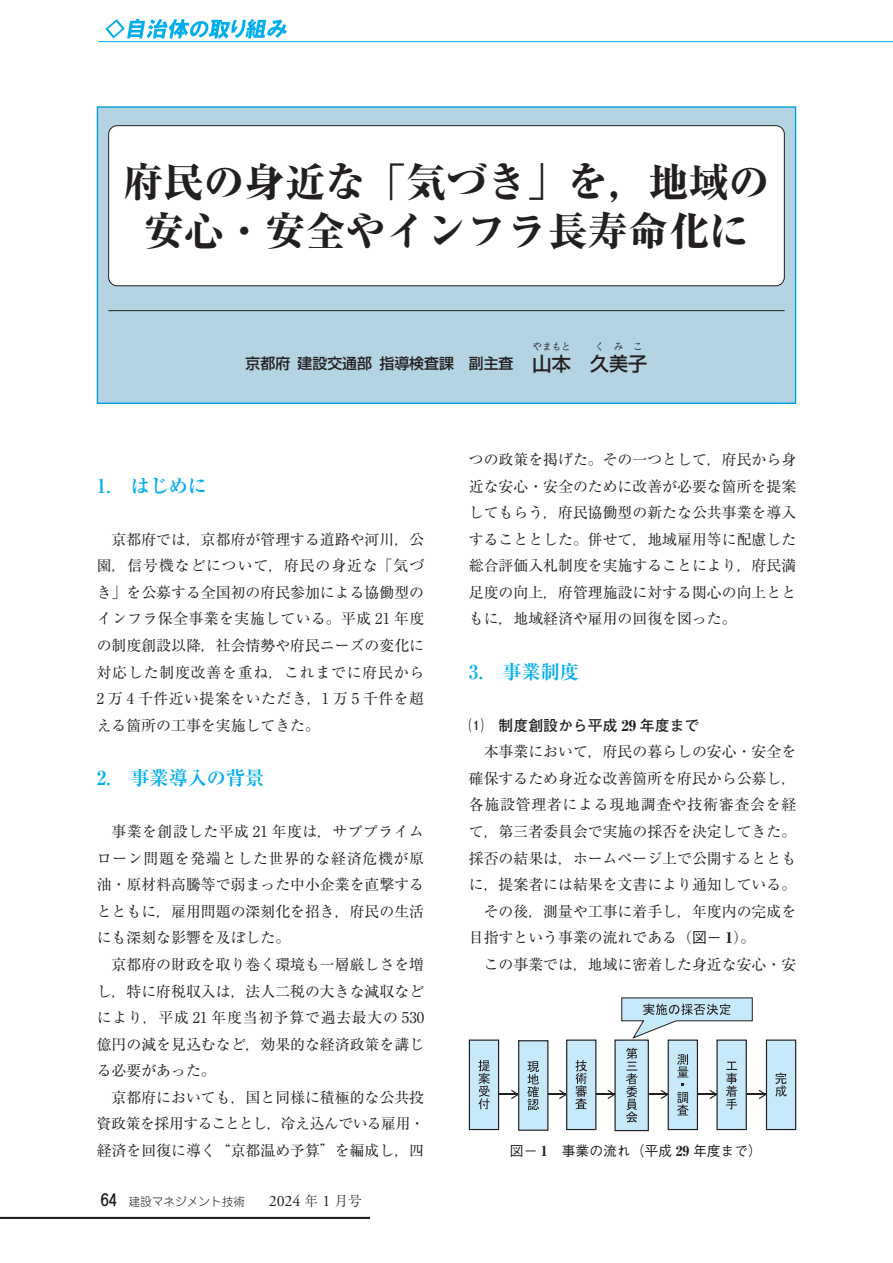
<style>
.page{position:relative;width:893px;height:1263px;background:#fff}
.page>*{position:absolute;margin:0;border:0;box-sizing:border-box;transform-origin:0 0}
.自治体_タイトル{font:800 40.35px "Ryumin Pr 6 N";color:#231f20}
.大見出し_1__自治体{font:700 19.2px "Ryumin Pr 6 N";color:#00aeef}
.自治体_タイトル_名前{font:500 19.2px "Shin Go Pr 6 N";color:#231f20}
.本文_14Q{font:14.85px/26.5px "Ryumin Pr 6 N";color:#231f20;text-align:justify}
.自治体_タイトル_名前-2{font:500 14.85px "Shin Go Pr 6 N";color:#231f20}
.中見出し__1___太ゴ{font:700 14.85px "Futo Go B101 Pr 6 N";color:#231f20}
.キャプション{font:500 13.8px "Gothic BBB Pr 6 N";color:#231f20}
.t1{font:300 11.7px "Jun 101 Pro";color:#231f20}
.自治体_タイトル_名前-3{font:9.6px "Ryumin Pr 6 N";color:#231f20}
.s1{font-size:19.2px}
.s2{font-family:"Jun 34 Pro";font-weight:500;font-size:15.9px}
.s3{font-family:"Adobe Garamond Pro";font-weight:400;font-size:15.9px}
.s4{font-family:"Ryumin Pr 6 N";font-size:13.8px}
.s5{font-family:"Ryumin Pr 6 N";font-weight:800}
.s6{font-family:"Gothic BBB Pr 6 N";font-weight:500}
.s7{font-weight:800}
</style>
<div class="page">
<div style="left:97px;top:106px;width:699px;height:298px;background:#b4d4e4;border:1px solid #009fda"></div>
<div style="left:109px;top:126px;width:675px;height:160px;background:#fff;border-radius:9px"></div>
<div style="left:108px;top:125px;width:676px;height:161px;border:1px solid #231f20;border-radius:9px"></div>
<hr style="left:108px;top:310px;width:676px;height:1px;background:#231f20">
<hr style="left:469px;top:1094px;width:301px;height:1px;background:#231f20">
<svg style="left:511px;top:1090px;width:7px;height:9px"></svg>
<svg style="left:559px;top:1090px;width:7px;height:9px"></svg>
<svg style="left:608px;top:1090px;width:6px;height:9px"></svg>
<svg style="left:661px;top:1090px;width:7px;height:9px"></svg>
<svg style="left:710px;top:1090px;width:6px;height:9px"></svg>
<svg style="left:759px;top:1090px;width:7px;height:9px"></svg>
<div style="left:469px;top:1040px;width:30px;height:89px;background:#c6eafa"></div>
<div style="left:469px;top:1039px;width:30px;height:91px;border:1px solid #231f20"></div>
<svg style="left:478px;top:1060px;width:12px;height:49px"></svg>
<div style="left:519px;top:1041px;width:29px;height:89px;background:#c6eafa"></div>
<div style="left:518px;top:1040px;width:30px;height:91px;border:1px solid #231f20"></div>
<svg style="left:527px;top:1061px;width:12px;height:49px"></svg>
<div style="left:567px;top:1040px;width:29px;height:89px;background:#c6eafa"></div>
<div style="left:566px;top:1039px;width:30px;height:91px;border:1px solid #231f20"></div>
<svg style="left:575px;top:1060px;width:12px;height:49px"></svg>
<div style="left:615px;top:1040px;width:33px;height:90px;background:#c6eafa"></div>
<div style="left:614px;top:1039px;width:35px;height:92px;border:1px solid #231f20"></div>
<svg style="left:626px;top:1048px;width:11px;height:74px"></svg>
<div style="left:668px;top:1040px;width:29px;height:89px;background:#c6eafa"></div>
<div style="left:668px;top:1039px;width:30px;height:91px;border:1px solid #231f20"></div>
<svg style="left:677px;top:1054px;width:11px;height:23px"></svg>
<svg style="left:677px;top:1092px;width:11px;height:23px"></svg>
<div style="left:717px;top:1040px;width:29px;height:89px;background:#c6eafa"></div>
<div style="left:716px;top:1039px;width:31px;height:91px;border:1px solid #231f20"></div>
<svg style="left:726px;top:1062px;width:11px;height:47px"></svg>
<div style="left:766px;top:1040px;width:30px;height:89px;background:#c6eafa"></div>
<div style="left:766px;top:1039px;width:30px;height:91px;border:1px solid #231f20"></div>
<svg style="left:775px;top:1073px;width:12px;height:24px"></svg>
<svg style="left:621px;top:997px;width:132px;height:42px"></svg>
<hr style="left:98px;top:41px;width:795px;height:1px;background:#00aeef">
<svg style="left:105px;top:19px;width:182px;height:20px"></svg>
<hr style="left:0;top:1217px;width:370px;height:2px;background:#231f20">
<p class="自治体_タイトル" style="left:123px;top:150px;width:648px">府民の身近な「気づき」を，地域の</p>
<p class="自治体_タイトル" style="left:144px;top:199px;width:607px">安心・安全やインフラ長寿命化に</p>
<p class="自治体_タイトル_名前-3" style="left:595px;top:339px;width:11px">く</p>
<p class="自治体_タイトル_名前-3" style="left:614px;top:339px;width:11px">み</p>
<p class="自治体_タイトル_名前-3" style="left:633px;top:339px;width:11px">こ</p>
<p class="自治体_タイトル_名前-3" style="left:533px;top:339px;width:40px">やまもと</p>
<p class="自治体_タイトル_名前" style="left:552px;top:348px;width:21px">本</p>
<p class="自治体_タイトル_名前" style="left:590px;top:348px;width:59px">久美子</p>
<p class="自治体_タイトル_名前-2" style="left:246px;top:351px;width:308px">京都府 建設交通部 指導検査課　副主査 <span class="s1">山</span></p>
<p class="大見出し_1__自治体" style="left:97px;top:471px;width:112px">1.　はじめに</p>
<p class="本文_14Q" style="left:97px;top:525px;width:329px;text-indent:15px">京都府では，京都府が管理する道路や河川，公園，信号機などについて，府民の身近な「気づき」を公募する全国初の府民参加による協働型のインフラ保全事業を実施している。平成 21 年度の制度創設以降，社会情勢や府民ニーズの変化に対応した制度改善を重ね，これまでに府民から2 万 4 千件近い提案をいただき，1 万 5 千件を超える箇所の工事を実施してきた。</p>
<p class="大見出し_1__自治体" style="left:97px;top:763px;width:169px">2.　事業導入の背景</p>
<p class="本文_14Q" style="left:97px;top:817px;width:329px;text-indent:15px">事業を創設した平成 21 年度は，サブプライムローン問題を発端とした世界的な経済危機が原油・原材料高騰等で弱まった中小企業を直撃するとともに，雇用問題の深刻化を招き，府民の生活にも深刻な影響を及ぼした。</p>
<p class="本文_14Q" style="left:97px;top:950px;width:329px;text-indent:15px">京都府の財政を取り巻く環境も一層厳しさを増し，特に府税収入は，法人二税の大きな減収などにより，平成 21 年度当初予算で過去最大の 530億円の減を見込むなど，効果的な経済政策を講じる必要があった。</p>
<p class="本文_14Q" style="left:96px;top:1083px;width:330px;text-indent:15px">京都府においても，国と同様に積極的な公共投資政策を採用することとし，冷え込んでいる雇用・経済を回復に導く“京都温め予算”を編成し，四</p>
<p class="t1" style="left:101px;top:1192px;width:262px"><span class="s2">64</span> 建設マネジメント技術　　<span class="s3">2024</span> <span class="s4">年</span> <span class="s3">1</span> <span class="s4">月号</span></p>
<p class="本文_14Q" style="left:469px;top:445px;width:329px">つの政策を掲げた。その一つとして，府民から身近な安心・安全のために改善が必要な箇所を提案してもらう，府民協働型の新たな公共事業を導入することとした。併せて，地域雇用等に配慮した総合評価入札制度を実施することにより，府民満足度の向上，府管理施設に対する関心の向上とともに，地域経済や雇用の回復を図った。</p>
<p class="大見出し_1__自治体" style="left:469px;top:657px;width:112px">3.　事業制度</p>
<p class="中見出し__1___太ゴ" style="left:469px;top:713px;width:232px">⑴　制度創設から平成 <span class="s5">29</span> 年度まで</p>
<p class="本文_14Q" style="left:469px;top:738px;width:329px;text-indent:15px">本事業において，府民の暮らしの安心・安全を確保するため身近な改善箇所を府民から公募し，各施設管理者による現地調査や技術審査会を経て，第三者委員会で実施の採否を決定してきた。採否の結果は，ホームページ上で公開するとともに，提案者には結果を文書により通知している。</p>
<p class="本文_14Q" style="left:469px;top:897px;width:329px;text-indent:15px">その後，測量や工事に着手し，年度内の完成を目指すという事業の流れである（<span class="s6">図－</span> <span class="s7">1</span>）。</p>
<p class="本文_14Q" style="left:484px;top:950px;width:314px">この事業では，地域に密着した身近な安心・安</p>
<p class="キャプション" style="left:510px;top:1140px;width:254px">図－ <span class="s5">1</span>　事業の流れ（平成 <span class="s5">29</span> 年度まで）</p>
</div>
